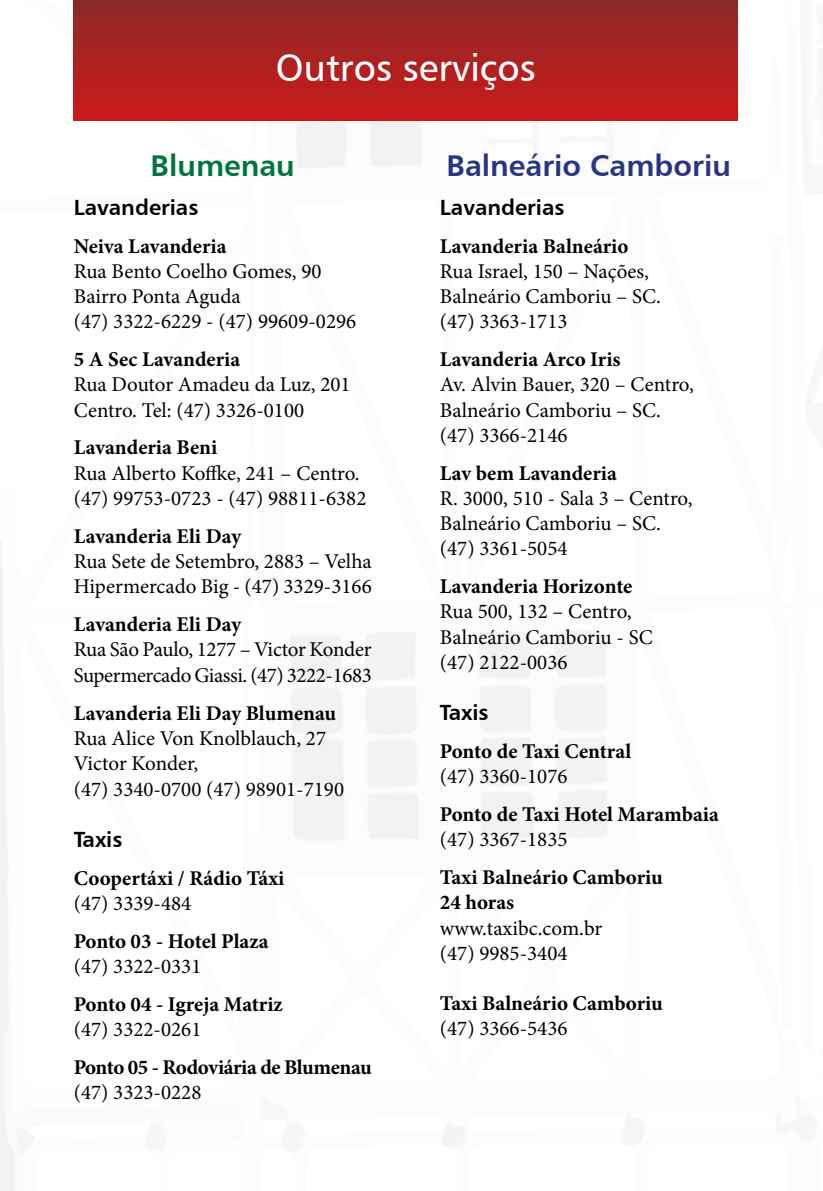
<style>
.page{position:relative;width:823px;height:1191px;background:#fff}
.page>*{position:absolute;margin:0;border:0;box-sizing:border-box;transform-origin:0 0}
.t1{font:38px "Humanist 777 BT Roman B";color:#fff}
.t2{font:30px "Humanist 777 BT Bold B";color:#283583}
.t3{font:30px "Humanist 777 BT Bold B";color:#00763c}
.t4{font:22px "Humanist 777 BT Bold B";color:#000}
.t5{font:21px/25.2px "Minion Pro";color:#000}
.t6{font:700 21px/25.2px "Minion Pro";color:#000}
.t7{font:21px/26px "Minion Pro";letter-spacing:-.02em;color:#000}
.t8{font:700 21px "Minion Pro";letter-spacing:-.02em;color:#000}
</style>
<div class="page">
<img style="left:0;top:0;width:738px;height:1191px">
<div style="left:74px;top:0;width:663px;height:121px;background:linear-gradient(to bottom,#8b2b28,#cd181a)"></div>
<h1 class="t1" style="left:275px;top:44px;width:261px">Outros serviços</h1>
<h2 class="t3" style="left:150px;top:146px;width:146px">Blumenau</h2>
<p class="t4" style="left:74px;top:193px;width:126px">Lavanderias</p>
<p class="t6" style="left:74px;top:233px;width:154px">Neiva Lavanderia</p>
<p class="t5" style="left:74px;top:259px;width:284px">Rua Bento Coelho Gomes, 90<br>Bairro Ponta Aguda<br>(47) 3322-6229 - (47) 99609-0296</p>
<p class="t6" style="left:74px;top:346px;width:168px">5 A Sec Lavanderia</p>
<p class="t5" style="left:74px;top:372px;width:278px">Rua Doutor Amadeu da Luz, 201<br>Centro. Tel: (47) 3326-0100</p>
<p class="t6" style="left:74px;top:435px;width:145px">Lavanderia Beni</p>
<p class="t5" style="left:74px;top:460px;width:294px">Rua Alberto Koffke, 241 – Centro. (47) 99753-0723 - (47) 98811-6382</p>
<p class="t6" style="left:74px;top:523px;width:169px">Lavanderia Eli Day</p>
<p class="t5" style="left:74px;top:548px;width:299px">Rua Sete de Setembro, 2883 – Velha<br>Hipermercado Big - (47) 3329-3166</p>
<p class="t6" style="left:74px;top:611px;width:169px">Lavanderia Eli Day</p>
<p class="t7" style="left:74px;top:636px;width:299px">Rua São Paulo, 1277 – Victor Konder<br>Supermercado Giassi. (47) 3222-1683</p>
<p class="t6" style="left:74px;top:700px;width:264px">Lavanderia Eli Day Blumenau</p>
<p class="t5" style="left:74px;top:726px;width:271px">Rua Alice Von Knolblauch, 27<br>Victor Konder,<br>(47) 3340-0700 (47) 98901-7190</p>
<p class="t4" style="left:74px;top:825px;width:50px">Taxis</p>
<p class="t6" style="left:74px;top:865px;width:212px">Coopertáxi / Rádio Táxi</p>
<p class="t5" style="left:74px;top:891px;width:119px">(47) 3339-484</p>
<p class="t6" style="left:74px;top:928px;width:196px">Ponto 03 - Hotel Plaza</p>
<p class="t5" style="left:74px;top:954px;width:129px">(47) 3322-0331</p>
<p class="t6" style="left:74px;top:991px;width:210px">Ponto 04 - Igreja Matriz</p>
<p class="t5" style="left:74px;top:1017px;width:129px">(47) 3322-0261</p>
<p class="t8" style="left:74px;top:1052px;width:299px">Ponto 05 - Rodoviária de Blumenau</p>
<p class="t5" style="left:74px;top:1080px;width:129px">(47) 3323-0228</p>
<h2 class="t2" style="left:446px;top:146px;width:286px">Balneário Camboriu</h2>
<p class="t4" style="left:439px;top:193px;width:126px">Lavanderias</p>
<p class="t6" style="left:439px;top:233px;width:190px">Lavanderia Balneário</p>
<p class="t5" style="left:439px;top:259px;width:222px">Rua Israel, 150 – Nações,<br>Balneário Camboriu – SC. (47) 3363-1713</p>
<p class="t6" style="left:439px;top:346px;width:182px">Lavanderia Arco Iris</p>
<p class="t5" style="left:439px;top:372px;width:255px">Av. Alvin Bauer, 320 – Centro,<br>Balneário Camboriu – SC. (47) 3366-2146</p>
<p class="t6" style="left:439px;top:460px;width:178px">Lav bem Lavanderia</p>
<p class="t5" style="left:439px;top:485px;width:254px">R. 3000, 510 - Sala 3 – Centro,<br>Balneário Camboriu – SC. (47) 3361-5054</p>
<p class="t6" style="left:439px;top:573px;width:194px">Lavanderia Horizonte</p>
<p class="t5" style="left:439px;top:599px;width:214px">Rua 500, 132 – Centro,<br>Balneário Camboriu - SC (47) 2122-0036</p>
<p class="t4" style="left:439px;top:699px;width:50px">Taxis</p>
<p class="t6" style="left:439px;top:738px;width:193px">Ponto de Taxi Central</p>
<p class="t5" style="left:439px;top:764px;width:129px">(47) 3360-1076</p>
<p class="t6" style="left:439px;top:801px;width:280px">Ponto de Taxi Hotel Marambaia</p>
<p class="t5" style="left:439px;top:827px;width:129px">(47) 3367-1835</p>
<p class="t6" style="left:439px;top:864px;width:224px">Taxi Balneário Camboriu<br>24 horas</p>
<p class="t5" style="left:439px;top:915px;width:164px">www.taxibc.com.br (47) 9985-3404</p>
<p class="t6" style="left:439px;top:990px;width:224px">Taxi Balneário Camboriu</p>
<p class="t5" style="left:439px;top:1016px;width:129px">(47) 3366-5436</p>
</div>
